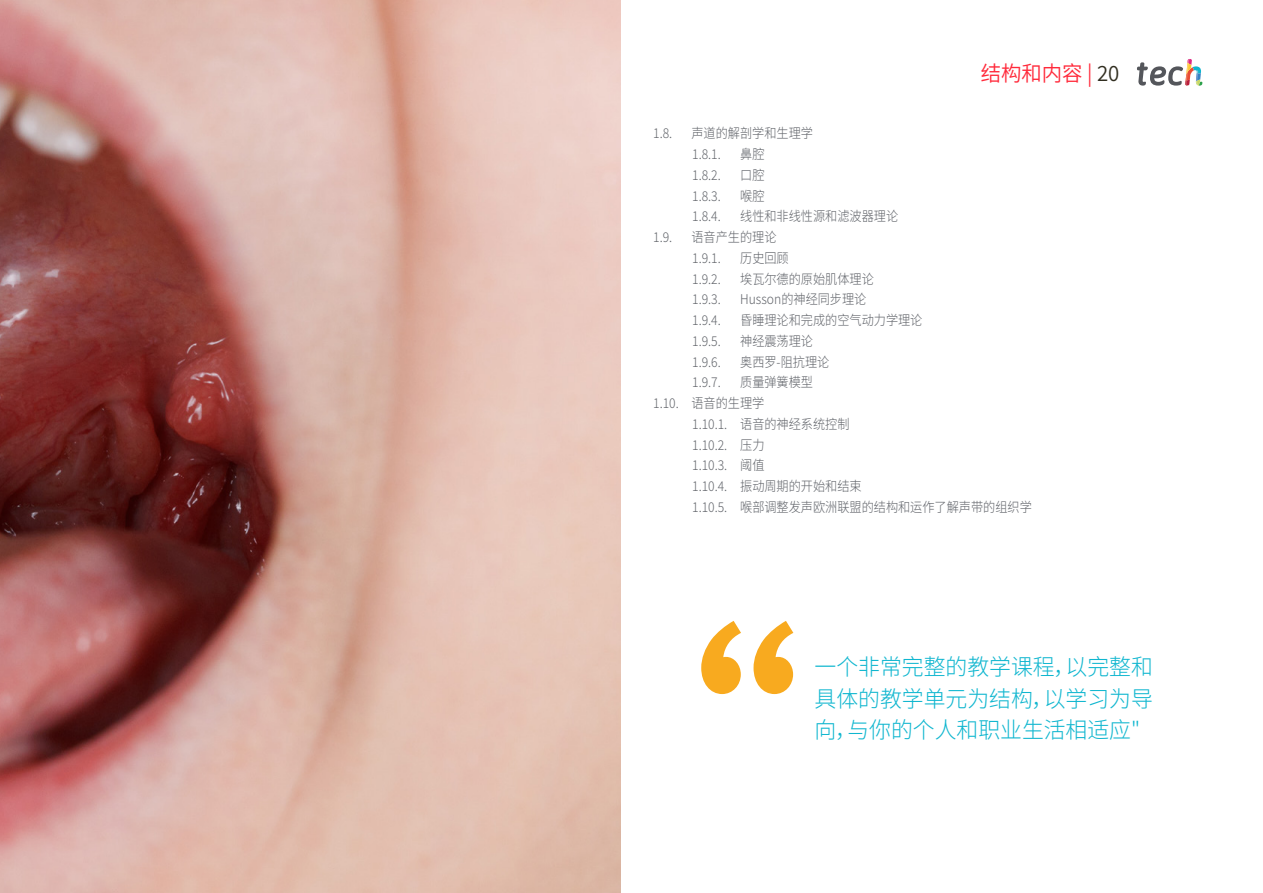
<style>
.page{position:relative;width:1263px;height:893px;background:#fff}
.page>*{position:absolute;margin:0;border:0;box-sizing:border-box;transform-origin:0 0}
.t1{font:300 22.5px/31.5px "Source Han Sans CN";color:#0fb6cf;text-align:justify}
.t2{font:21px "Source Han Sans CN";color:#ff293a}
.t3{font:300 13.5px/20.7px "Source Han Sans CN";color:#61646a;scale:.9 1}
.s1{color:#312e20}
</style>
<div class="page">
<img style="left:0;top:0;width:621px;height:893px">
<svg style="left:701px;top:621px;width:92px;height:73px"></svg>
<svg style="left:1137px;top:59px;width:65px;height:27px"></svg>
<p class="t3" style="left:653px;top:123px;width:23px">1.8.</p>
<p class="t3" style="left:691px;top:123px;width:137px">声道的解剖学和生理学<br>1.8.1.</p>
<p class="t3" style="left:740px;top:144px;width:29px">鼻腔</p>
<p class="t3" style="left:692px;top:165px;width:33px">1.8.2.</p>
<p class="t3" style="left:740px;top:165px;width:29px">口腔</p>
<p class="t3" style="left:692px;top:186px;width:33px">1.8.3.</p>
<p class="t3" style="left:740px;top:186px;width:29px">喉腔</p>
<p class="t3" style="left:692px;top:206px;width:33px">1.8.4.</p>
<p class="t3" style="left:740px;top:206px;width:177px">线性和非线性源和滤波器理论</p>
<p class="t3" style="left:653px;top:227px;width:23px">1.9.</p>
<p class="t3" style="left:691px;top:227px;width:96px">语音产生的理论<br>1.9.1.</p>
<p class="t3" style="left:740px;top:248px;width:56px">历史回顾</p>
<h2 class="t2" style="left:981px;top:61px;width:140px">结构和内容 | <span class="s1">20</span></h2>
<p class="t3" style="left:692px;top:269px;width:33px">1.9.2.</p>
<p class="t3" style="left:740px;top:269px;width:150px">埃瓦尔德的原始肌体理论</p>
<p class="t3" style="left:692px;top:289px;width:33px">1.9.3.</p>
<p class="t3" style="left:740px;top:289px;width:142px">Husson的神经同步理论</p>
<p class="t3" style="left:692px;top:310px;width:33px">1.9.4.</p>
<p class="t3" style="left:740px;top:310px;width:204px">昏睡理论和完成的空气动力学理论</p>
<p class="t3" style="left:692px;top:331px;width:33px">1.9.5.</p>
<p class="t3" style="left:740px;top:331px;width:82px">神经震荡理论</p>
<p class="t3" style="left:692px;top:352px;width:33px">1.9.6.</p>
<p class="t3" style="left:740px;top:352px;width:100px">奥西罗-阻抗理论</p>
<p class="t3" style="left:692px;top:372px;width:33px">1.9.7.</p>
<p class="t3" style="left:653px;top:372px;width:179px;text-indent:87px">质量弹簧模型<br>1.10. 语音的生理学</p>
<p class="t3" style="left:692px;top:414px;width:379px">1.10.1. 语音的神经系统控制<br>1.10.2. 压力<br>1.10.3. 阈值<br>1.10.4. 振动周期的开始和结束<br>1.10.5. 喉部调整发声欧洲联盟的结构和运作了解声带的组织学</p>
<h1 class="t1" style="left:815px;top:652px;width:340px">一个非常完整的教学课程，以完整和具体的教学单元为结构，以学习为导向，与你的个人和职业生活相适应"</h1>
</div>
